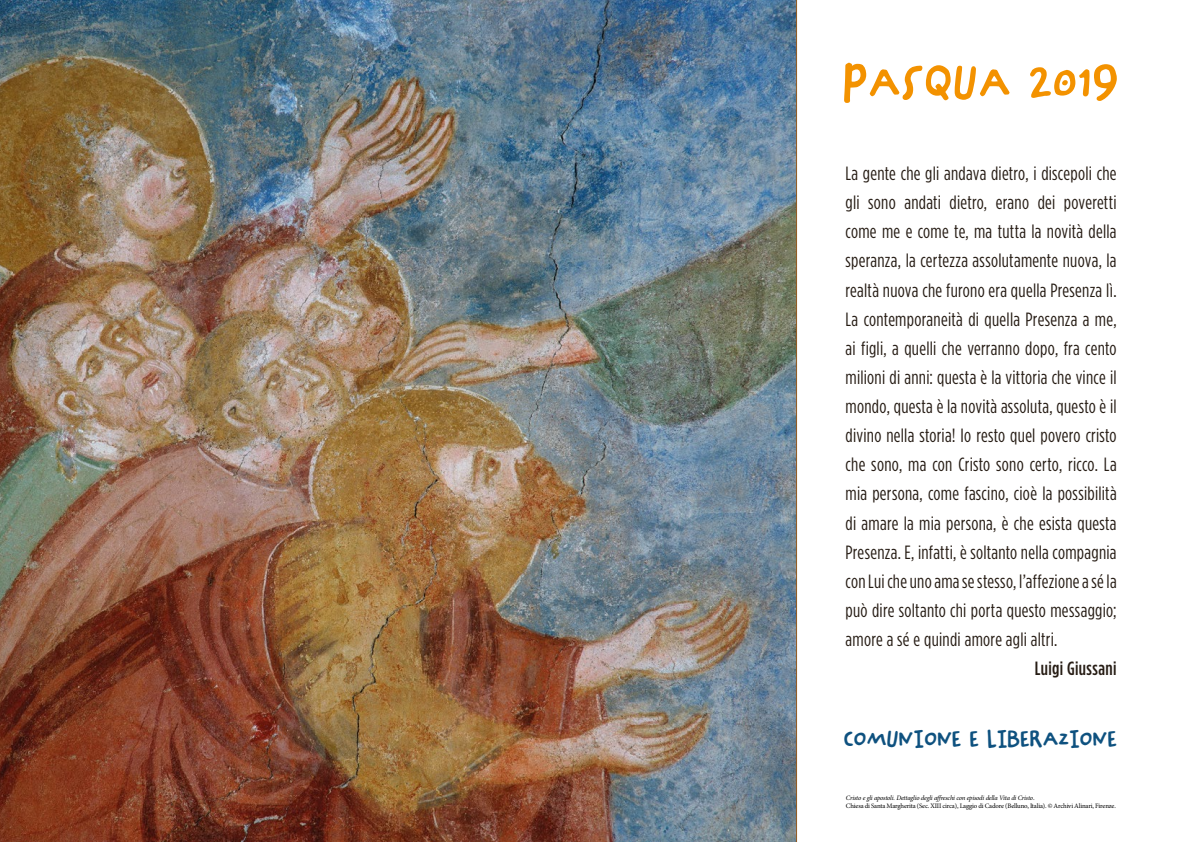
<style>
.page{position:relative;width:1191px;height:842px;background:#fff}
.page>*{position:absolute;margin:0;border:0;box-sizing:border-box;transform-origin:0 0}
.t1{font:59.5px "Chinchilla";color:#f39200}
.t2{font:28.9px "Chinchilla";letter-spacing:-.005em;color:#0e517f}
.t3{font:19.2px/29.1px "Gotham Condensed";letter-spacing:.015em;color:#261c14;text-align:justify}
.t4{font:500 19.2px "Gotham Condensed";letter-spacing:.02em;color:#261c14}
.t5{font:6.8px/8px "Minion Pro";letter-spacing:-.02em;color:#000}
.s1{font-style:italic}
</style>
<div class="page">
<img style="left:0;top:0;width:797px;height:842px">
<h1 class="t1" style="left:844px;top:56px;width:278px">PASQUA 2019</h1>
<p class="t3" style="left:845px;top:158px;width:273px">La gente che gli andava dietro, i discepoli che gli sono andati dietro, erano dei poveretti come me e come te, ma tutta la novità della speranza, la certezza assolutamente nuova, la realtà nuova che furono era quella Presenza lì.<br>La contemporaneità di quella Presenza a me, ai figli, a quelli che verranno dopo, fra cento milioni di anni: questa è la vittoria che vince il mondo, questa è la novità assoluta, questo è il divino nella storia! Io resto quel povero cristo che sono, ma con Cristo sono certo, ricco. La mia persona, come fascino, cioè la possibilità di amare la mia persona, è che esista questa Presenza. E, infatti, è soltanto nella compagnia con Lui che uno ama se stesso, l’affezione a sé la può dire soltanto chi porta questo messaggio; amore a sé e quindi amore agli altri.</p>
<p class="t4" style="left:1034px;top:658px;width:83px">Luigi Giussani</p>
<h2 class="t2" style="left:844px;top:726px;width:275px">COMUNIONE E LIBERAZIONE</h2>
<p class="t5" style="left:846px;top:793px;width:271px"><span class="s1">Cristo e gli apostoli. Dettaglio degli affreschi con episodi della Vita di Cristo</span>.<br>Chiesa di Santa Margherita (Sec. XIII circa), Laggio di Cadore (Belluno, Italia). © Archivi Alinari, Firenze.</p>
</div>
